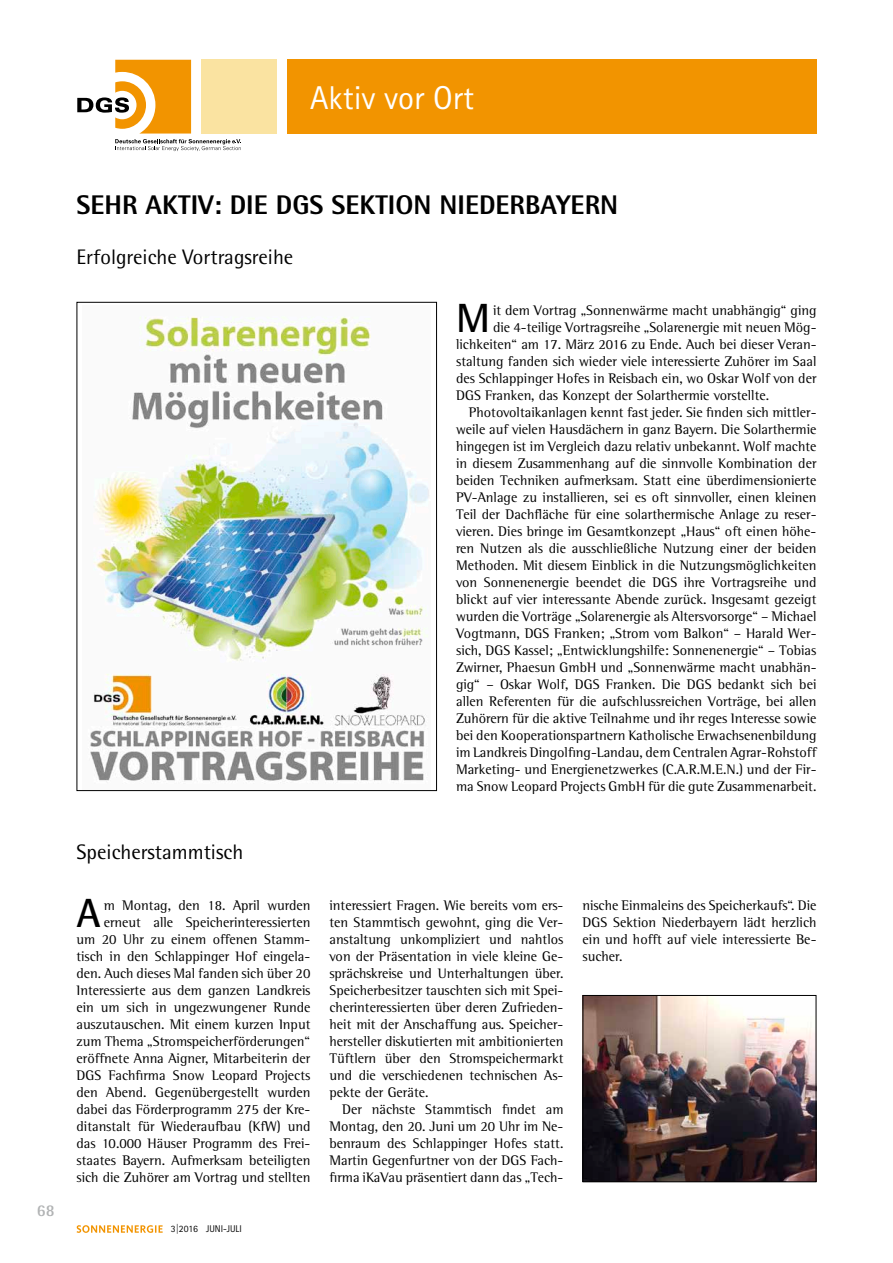
<style>
.page{position:relative;width:893px;height:1263px;background:#fff}
.page>*{position:absolute;margin:0;border:0;box-sizing:border-box;transform-origin:0 0}
.t1{font:700 40.8px "Rotis Semi Sans Std";color:#000}
.t2{font:33px "Rotis Sans Serif Std";color:#fff}
.t3{font:800 27px "Rotis Semi Sans Std";color:#000}
.t4{font:21px "Rotis Semi Sans Std";color:#000}
.t5{font:700 16.5px "Rotis Semi Sans Std";color:#b1b3b4}
.t6{font:14.25px/17px "Rotis Semi Serif Std";color:#000;text-align:justify}
.t7{font:9.75px "Rotis Sans Serif Std";color:#000}
</style>
<div class="page">
<svg style="left:77px;top:1225px;width:86px;height:8px"></svg>
<div style="left:202px;top:60px;width:75px;height:74px;background:#fae3a1"></div>
<svg style="left:77px;top:60px;width:164px;height:91px"></svg>
<div style="left:287px;top:60px;width:529px;height:74px;background:#f29400"></div>
<img style="left:90px;top:316px;width:339px;height:467px">
<img style="left:585px;top:997px;width:229px;height:183px">
<div style="left:583px;top:995px;width:233px;height:187px;border:1px solid #000"></div>
<h2 class="t2" style="left:310px;top:78px;width:165px">Aktiv vor Ort</h2>
<p class="t5" style="left:37px;top:1200px;width:19px">68</p>
<h3 class="t3" style="left:77px;top:188px;width:543px">SEHR AKTIV: DIE DGS SEKTION NIEDERBAYERN</h3>
<h3 class="t4" style="left:77px;top:244px;width:218px">Erfolgreiche Vortragsreihe</h3>
<h1 class="t1" style="left:456px;top:293px;width:36px">M</h1>
<p class="t6" style="left:493px;top:301px;width:325px">it dem Vortrag „Sonnenwärme macht unabhängig“ ging</p>
<p class="t6" style="left:493px;top:318px;width:325px">die 4-teilige Vortragsreihe „Solarenergie mit neuen Mög-</p>
<p class="t6" style="left:456px;top:335px;width:362px">lichkeiten“ am 17. März 2016 zu Ende. Auch bei dieser Veran-</p>
<p class="t6" style="left:456px;top:352px;width:362px">staltung fanden sich wieder viele interessierte Zuhörer im Saal</p>
<p class="t6" style="left:456px;top:369px;width:362px">des Schlappinger Hofes in Reisbach ein, wo Oskar Wolf von der</p>
<p class="t6" style="left:456px;top:386px;width:315px">DGS Franken, das Konzept der Solarthermie vorstellte.</p>
<p class="t6" style="left:469px;top:403px;width:349px">Photovoltaikanlagen kennt fast jeder. Sie finden sich mittler-</p>
<p class="t6" style="left:456px;top:420px;width:362px">weile auf vielen Hausdächern in ganz Bayern. Die Solarthermie</p>
<p class="t6" style="left:456px;top:437px;width:362px">hingegen ist im Vergleich dazu relativ unbekannt. Wolf machte</p>
<p class="t6" style="left:456px;top:454px;width:362px">in diesem Zusammenhang auf die sinnvolle Kombination der</p>
<p class="t6" style="left:456px;top:471px;width:362px">beiden Techniken aufmerksam. Statt eine überdimensionierte</p>
<p class="t6" style="left:456px;top:489px;width:362px">PV-Anlage zu installieren, sei es oft sinnvoller, einen kleinen</p>
<p class="t6" style="left:456px;top:506px;width:362px">Teil der Dachfläche für eine solarthermische Anlage zu reser-</p>
<p class="t6" style="left:456px;top:523px;width:362px">vieren. Dies bringe im Gesamtkonzept „Haus“ oft einen höhe-</p>
<p class="t6" style="left:456px;top:540px;width:362px">ren Nutzen als die ausschließliche Nutzung einer der beiden</p>
<p class="t6" style="left:456px;top:557px;width:362px">Methoden. Mit diesem Einblick in die Nutzungsmöglichkeiten</p>
<p class="t6" style="left:456px;top:574px;width:362px">von Sonnenenergie beendet die DGS ihre Vortragsreihe und</p>
<p class="t6" style="left:456px;top:591px;width:362px">blickt auf vier interessante Abende zurück. Insgesamt gezeigt</p>
<p class="t6" style="left:456px;top:608px;width:362px">wurden die Vorträge „Solarenergie als Altersvorsorge“ – Michael</p>
<p class="t6" style="left:456px;top:625px;width:362px">Vogtmann, DGS Franken; „Strom vom Balkon“ – Harald Wer-</p>
<p class="t6" style="left:456px;top:642px;width:362px">sich, DGS Kassel; „Entwicklungshilfe: Sonnenenergie“ – Tobias</p>
<p class="t6" style="left:456px;top:659px;width:362px">Zwirner, Phaesun GmbH und „Sonnenwärme macht unabhän-</p>
<p class="t6" style="left:456px;top:676px;width:362px">gig“ – Oskar Wolf, DGS Franken. Die DGS bedankt sich bei</p>
<p class="t6" style="left:456px;top:693px;width:362px">allen Referenten für die aufschlussreichen Vorträge, bei allen</p>
<p class="t6" style="left:456px;top:710px;width:362px">Zuhörern für die aktive Teilnahme und ihr reges Interesse sowie</p>
<p class="t6" style="left:456px;top:727px;width:362px">bei den Kooperationspartnern Katholische Erwachsenenbildung</p>
<p class="t6" style="left:456px;top:744px;width:362px">im Landkreis Dingolfing-Landau, dem Centralen Agrar-Rohstoff</p>
<p class="t6" style="left:456px;top:761px;width:362px">Marketing- und Energienetzwerkes (C.A.R.M.E.N.) und der Fir-</p>
<p class="t6" style="left:456px;top:778px;width:362px">ma Snow Leopard Projects GmbH für die gute Zusammenarbeit.</p>
<h3 class="t4" style="left:77px;top:839px;width:168px">Speicherstammtisch</h3>
<h1 class="t1" style="left:77px;top:888px;width:26px">A</h1>
<p class="t6" style="left:77px;top:897px;width:235px;text-align:right">m Montag, den 18. April wurden erneut alle Speicherinteressierten<br>um 20 Uhr zu einem offenen Stamm&shy;tisch in den Schlappinger Hof eingela&shy;den. Auch dieses Mal fanden sich über 20<br>Interessierte aus dem ganzen Landkreis ein um sich in ungezwungener Runde auszutauschen. Mit einem kurzen Input zum Thema „Stromspeicherförderungen“ eröffnete Anna Aigner, Mitarbeiterin der DGS Fachfirma Snow Leopard Projects den Abend. Gegenübergestellt wurden dabei das Förderprogramm 275 der Kre&shy;ditanstalt für Wiederaufbau (KfW) und das 10.000 Häuser Programm des Frei&shy;staates Bayern. Aufmerksam beteiligten sich die Zuhörer am Vortrag und stellten</p>
<p class="t7" style="left:171px;top:1223px;width:72px">3|2016 JUNI-JULI</p>
<p class="t6" style="left:330px;top:897px;width:235px">interessiert Fragen. Wie bereits vom ers&shy;ten Stammtisch gewohnt, ging die Ver&shy;anstaltung unkompliziert und nahtlos von der Präsentation in viele kleine Ge&shy;sprächskreise und Unterhaltungen über.<br>Speicherbesitzer tauschten sich mit Spei&shy;cherinteressierten über deren Zufrieden&shy;heit mit der Anschaffung aus. Speicher&shy;hersteller diskutierten mit ambitionierten Tüftlern über den Stromspeichermarkt und die verschiedenen technischen As&shy;pekte der Geräte.</p>
<p class="t6" style="left:330px;top:1101px;width:235px;text-indent:13px">Der nächste Stammtisch findet am Montag, den 20. Juni um 20 Uhr im Ne&shy;benraum des Schlappinger Hofes statt.<br>Martin Gegenfurtner von der DGS Fach&shy;firma iKaVau präsentiert dann das „Tech-</p>
<p class="t6" style="left:583px;top:897px;width:235px">nische Einmaleins des Speicherkaufs“. Die DGS Sektion Niederbayern lädt herzlich ein und hofft auf viele interessierte Be&shy;sucher.</p>
</div>
